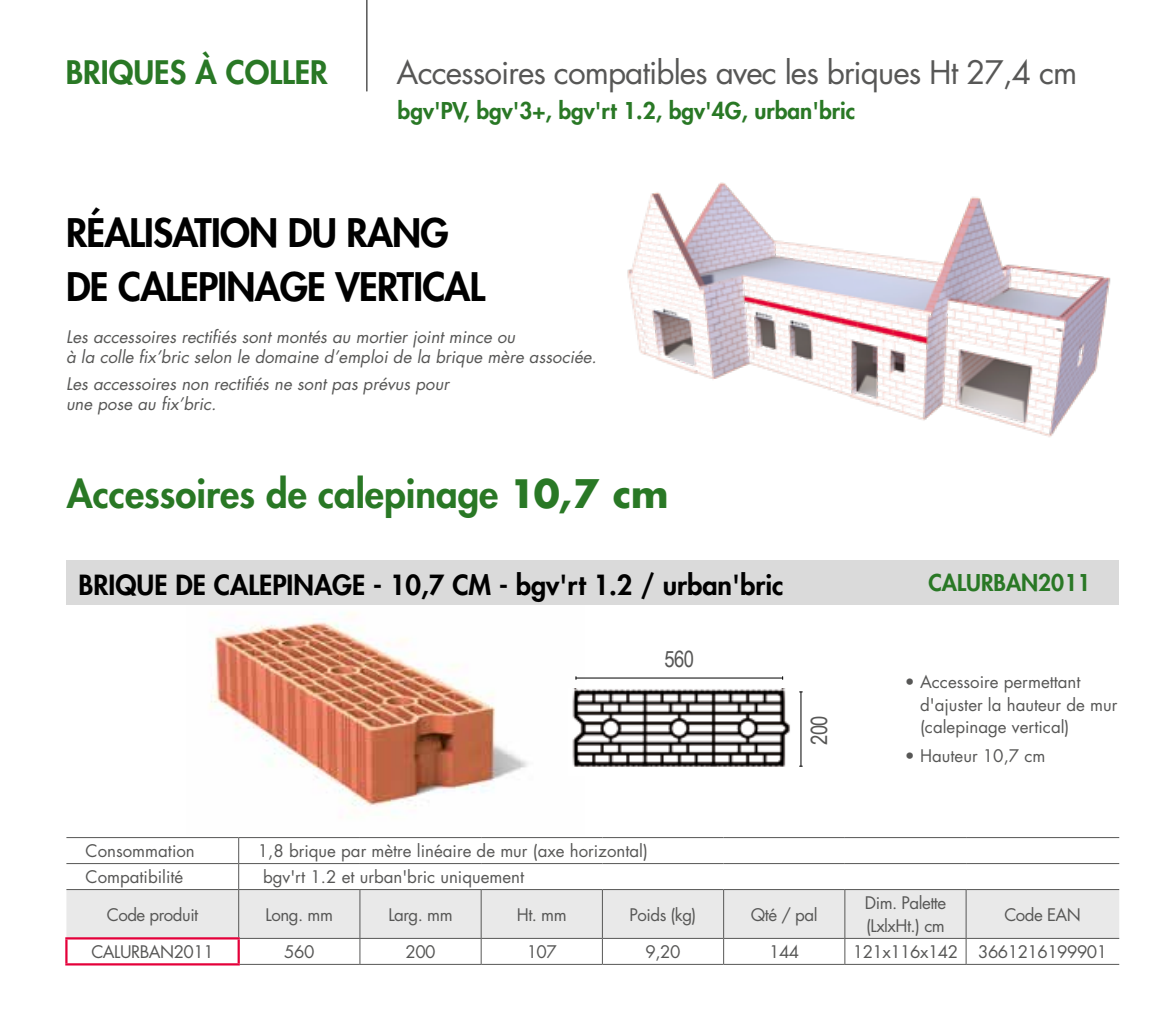
<style>
.page{position:relative;width:1158px;height:1026px;background:#fff}
.page>*{position:absolute;margin:0;border:0;box-sizing:border-box;transform-origin:0 0}
.t1{font:800 38.25px/54px "Futura";letter-spacing:-.02em;color:#000}
.t2{font:800 38.25px "Futura";color:#297825}
.t3{font:31.5px "Futura";letter-spacing:-.03em;color:#575756}
.t4{font:800 31.5px "Futura";color:#297825}
.t5{font:800 27px "Futura";color:#000}
.t6{font:800 22.5px "Futura";color:#297825}
.t7{font:22.5px "Arial Narrow";letter-spacing:-.03em;color:#575756}
.t8{font:16.88px/22.5px "Futura";color:#575756}
.t9{font:italic 16.88px/20.2px "Futura";color:#575756}
.t10{font:16.88px/22.5px "Futura";letter-spacing:-.03em;color:#575756}
.s1{font-weight:700}
</style>
<div class="page">
<hr style="left:366px;top:0;width:1px;height:91px;background:#000">
<img style="left:627px;top:182px;width:484px;height:255px">
<div style="left:66px;top:889px;width:1053px;height:48px;background:#e9e9e9"></div>
<hr style="left:481px;top:889px;width:1px;height:48px;background:#575756">
<hr style="left:602px;top:889px;width:1px;height:48px;background:#575756">
<hr style="left:723px;top:889px;width:1px;height:48px;background:#575756">
<hr style="left:844px;top:889px;width:1px;height:48px;background:#575756">
<hr style="left:965px;top:889px;width:1px;height:48px;background:#575756">
<svg style="left:481px;top:938px;width:1px;height:25px"></svg>
<svg style="left:602px;top:938px;width:1px;height:25px"></svg>
<svg style="left:723px;top:938px;width:1px;height:25px"></svg>
<svg style="left:844px;top:938px;width:1px;height:25px"></svg>
<svg style="left:965px;top:938px;width:1px;height:25px"></svg>
<hr style="left:66px;top:836px;width:173px;height:1px;background:#575756">
<hr style="left:66px;top:862px;width:173px;height:1px;background:#575756">
<hr style="left:66px;top:888px;width:173px;height:1px;background:#575756">
<hr style="left:360px;top:937px;width:121px;height:1px;background:#575756">
<hr style="left:481px;top:937px;width:121px;height:1px;background:#575756">
<hr style="left:602px;top:937px;width:121px;height:1px;background:#575756">
<hr style="left:723px;top:937px;width:122px;height:1px;background:#575756">
<hr style="left:845px;top:937px;width:121px;height:1px;background:#575756">
<hr style="left:966px;top:937px;width:153px;height:1px;background:#575756">
<hr style="left:360px;top:963px;width:121px;height:1px;background:#575756">
<hr style="left:481px;top:963px;width:121px;height:1px;background:#575756">
<hr style="left:602px;top:963px;width:121px;height:1px;background:#575756">
<hr style="left:723px;top:963px;width:122px;height:1px;background:#575756">
<hr style="left:845px;top:963px;width:121px;height:1px;background:#575756">
<hr style="left:966px;top:963px;width:153px;height:1px;background:#575756">
<hr style="left:239px;top:836px;width:121px;height:1px;background:#575756">
<hr style="left:360px;top:836px;width:121px;height:1px;background:#575756">
<hr style="left:481px;top:836px;width:121px;height:1px;background:#575756">
<hr style="left:602px;top:836px;width:121px;height:1px;background:#575756">
<hr style="left:723px;top:836px;width:122px;height:1px;background:#575756">
<hr style="left:845px;top:836px;width:121px;height:1px;background:#575756">
<hr style="left:966px;top:836px;width:153px;height:1px;background:#575756">
<hr style="left:239px;top:862px;width:121px;height:1px;background:#575756">
<svg style="left:238px;top:837px;width:1px;height:51px"></svg>
<hr style="left:360px;top:862px;width:121px;height:1px;background:#575756">
<hr style="left:481px;top:862px;width:121px;height:1px;background:#575756">
<hr style="left:602px;top:862px;width:121px;height:1px;background:#575756">
<hr style="left:723px;top:862px;width:122px;height:1px;background:#575756">
<hr style="left:845px;top:862px;width:121px;height:1px;background:#575756">
<hr style="left:966px;top:862px;width:153px;height:1px;background:#575756">
<hr style="left:360px;top:888px;width:121px;height:1px;background:#575756">
<hr style="left:481px;top:888px;width:121px;height:1px;background:#575756">
<hr style="left:602px;top:888px;width:121px;height:1px;background:#575756">
<hr style="left:723px;top:888px;width:122px;height:1px;background:#575756">
<hr style="left:845px;top:888px;width:121px;height:1px;background:#575756">
<hr style="left:966px;top:888px;width:153px;height:1px;background:#575756">
<hr style="left:239px;top:888px;width:121px;height:1px;background:#575756">
<hr style="left:238px;top:889px;width:1px;height:47px;background:#575756">
<hr style="left:359px;top:889px;width:1px;height:48px;background:#575756">
<hr style="left:240px;top:937px;width:120px;height:1px;background:#575756">
<svg style="left:359px;top:938px;width:1px;height:25px"></svg>
<hr style="left:240px;top:963px;width:120px;height:1px;background:#575756">
<hr style="left:65px;top:936px;width:175px;height:3px;background:#e4003a">
<hr style="left:65px;top:939px;width:3px;height:23px;background:#e4003a">
<hr style="left:237px;top:939px;width:3px;height:23px;background:#e4003a">
<hr style="left:65px;top:962px;width:175px;height:3px;background:#e4003a">
<img style="left:186px;top:604px;width:398px;height:208px">
<div style="left:66px;top:560px;width:1052px;height:44px;background:#dadada"></div>
<img style="left:568px;top:688px;width:222px;height:86px">
<hr style="left:576px;top:677px;width:206px;height:1px;background:#000">
<hr style="left:800px;top:691px;width:1px;height:74px;background:#000">
<h2 class="t4" style="left:66px;top:52px;width:263px">BRIQUES À COLLER</h2>
<h2 class="t3" style="left:396px;top:51px;width:682px">Accessoires compatibles avec les briques Ht 27,4 cm</h2>
<h3 class="t6" style="left:397px;top:95px;width:459px">bgv'PV, bgv'3+, bgv'rt 1.2, bgv'4G, urban'bric</h3>
<h1 class="t1" style="left:66px;top:205px;width:420px">RÉALISATION DU RANG<br>DE CALEPINAGE VERTICAL</h1>
<p class="t9" style="left:66px;top:326px;width:532px">Les accessoires rectifiés sont montés au mortier joint mince ou<br>à la colle fix’bric selon le domaine d’emploi de la brique mère associée.</p>
<p class="t9" style="left:66px;top:373px;width:384px">Les accessoires non rectifiés ne sont pas prévus pour une pose au fix’bric.</p>
<h1 class="t2" style="left:67px;top:468px;width:603px">Accessoires de calepinage <span class="s1">10,7 cm</span></h1>
<h3 class="t5" style="left:79px;top:566px;width:706px">BRIQUE DE CALEPINAGE - 10,7 CM - bgv'rt 1.2 / urban'bric</h3>
<h3 class="t6" style="left:928px;top:567px;width:163px">CALURBAN2011</h3>
<h3 class="t7" style="left:664px;top:642px;width:31px">560</h3>
<h3 class="t7" style="left:803px;top:744px;width:31px;rotate:-90deg">200</h3>
<p class="t8" style="left:920px;top:670px;width:199px;text-indent:-15px">• Accessoire permettant d'ajuster la hauteur de mur (calepinage vertical)</p>
<p class="t8" style="left:905px;top:744px;width:142px">• Hauteur 10,7 cm</p>
<p class="t8" style="left:86px;top:839px;width:111px">Consommation</p>
<p class="t8" style="left:258px;top:839px;width:391px">1,8 brique par mètre linéaire de mur (axe horizontal)</p>
<p class="t8" style="left:86px;top:865px;width:99px">Compatibilité</p>
<p class="t8" style="left:263px;top:865px;width:263px">bgv'rt 1.2 et urban'bric uniquement</p>
<p class="t10" style="left:107px;top:902px;width:93px">Code produit</p>
<p class="t8" style="left:266px;top:902px;width:69px">Long. mm</p>
<p class="t8" style="left:388px;top:902px;width:66px">Larg. mm</p>
<p class="t8" style="left:517px;top:902px;width:51px">Ht. mm</p>
<p class="t8" style="left:629px;top:902px;width:68px">Poids (kg)</p>
<p class="t8" style="left:751px;top:902px;width:68px">Qté / pal</p>
<p class="t10" style="left:864px;top:891px;width:83px">Dim. Palette (LxlxHt.) cm</p>
<p class="t8" style="left:1004px;top:902px;width:78px">Code EAN</p>
<p class="t10" style="left:91px;top:939px;width:124px">CALURBAN2011</p>
<p class="t8" style="left:284px;top:939px;width:32px">560</p>
<p class="t8" style="left:405px;top:939px;width:32px">200</p>
<p class="t8" style="left:526px;top:939px;width:32px">107</p>
<p class="t8" style="left:645px;top:939px;width:36px">9,20</p>
<p class="t8" style="left:769px;top:939px;width:32px">144</p>
<p class="t10" style="left:852px;top:939px;width:256px">121x116x142 3661216199901</p>
</div>
